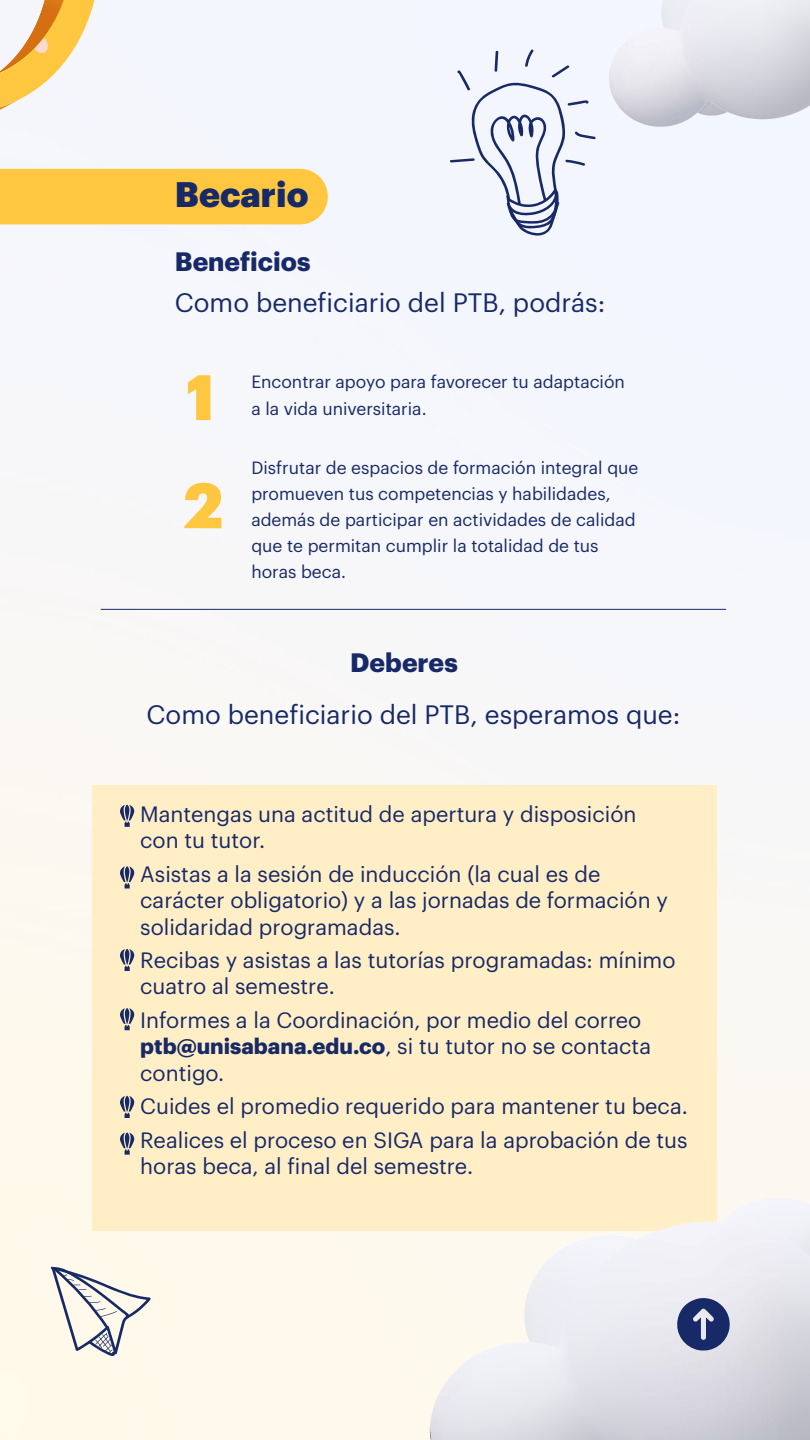
<style>
.page{position:relative;width:810px;height:1440px;background:#fff}
.page>*{position:absolute;margin:0;border:0;box-sizing:border-box;transform-origin:0 0}
.t1{font:900 62.7px/108.1px "Graphik";color:#ffc740}
.t2{font:900 34.8px "Graphik";color:#172967}
.t3{font:26.1px "Graphik";color:#172967}
.t4{font:700 26.1px "Graphik";color:#172967}
.t5{font:21.75px/26.1px "Graphik";color:#172967}
.t6{font:17.4px/26.1px "Graphik";color:#172967}
.s1{font-weight:700}
</style>
<div class="page">
<img style="left:699px;top:112px;width:26px;height:4px">
<img style="left:661px;top:0;width:3px;height:25px">
<svg style="left:615px;top:111px;width:7px;height:3px"></svg>
<svg style="left:699px;top:111px;width:7px;height:3px"></svg>
<img style="left:622px;top:25px;width:77px;height:102px">
<img style="left:725px;top:0;width:78px;height:119px">
<img style="left:609px;top:45px;width:13px;height:66px">
<img style="left:802px;top:0;width:8px;height:110px">
<img style="left:706px;top:99px;width:22px;height:13px">
<img style="left:664px;top:0;width:28px;height:32px">
<svg style="left:449px;top:49px;width:147px;height:187px"></svg>
<div style="left:92px;top:785px;width:624px;height:446px;background:#ffeec6"></div>
<div style="left:0;top:169px;width:328px;height:55px;background:#ffc740"></div>
<hr style="left:101px;top:609px;width:625px;height:1px;background:#172967">
<img style="left:430px;top:1373px;width:24px;height:67px">
<div style="left:722px;top:1222px;width:88px;height:35px;background:#f0f0f6"></div>
<img style="left:530px;top:1240px;width:107px;height:108px">
<svg style="left:0;top:0;width:128px;height:138px"></svg>
<svg style="left:50px;top:1266px;width:101px;height:91px;background:#dbd9d5"></svg>
<svg style="left:120px;top:804px;width:14px;height:23px"></svg>
<svg style="left:120px;top:866px;width:14px;height:22px"></svg>
<svg style="left:120px;top:949px;width:14px;height:22px"></svg>
<svg style="left:120px;top:1008px;width:14px;height:22px"></svg>
<svg style="left:120px;top:1096px;width:14px;height:22px"></svg>
<svg style="left:120px;top:1132px;width:14px;height:23px"></svg>
<svg style="left:675px;top:1298px;width:55px;height:55px;background:#636e97"></svg>
<h2 class="t2" style="left:175px;top:168px;width:135px">Becario</h2>
<p class="t4" style="left:175px;top:241px;width:137px">Beneficios</p>
<p class="t3" style="left:175px;top:283px;width:432px">Como beneficiario del PTB, podrás:</p>
<h1 class="t1" style="left:184px;top:338px;width:41px">1<br>2</h1>
<p class="t6" style="left:251px;top:368px;width:375px">Encontrar apoyo para favorecer tu adaptación a la vida universitaria.</p>
<p class="t6" style="left:251px;top:453px;width:389px">Disfrutar de espacios de formación integral que promueven tus competencias y habilidades, además de participar en actividades de calidad que te permitan cumplir la totalidad de tus horas beca.</p>
<p class="t4" style="left:350px;top:642px;width:109px">Deberes</p>
<p class="t3" style="left:147px;top:695px;width:535px">Como beneficiario del PTB, esperamos que:</p>
<p class="t5" style="left:140px;top:800px;width:498px">Mantengas una actitud de apertura y disposición con tu tutor.</p>
<p class="t5" style="left:140px;top:860px;width:529px">Asistas a la sesión de inducción (la cual es de carácter obligatorio) y a las jornadas de formación y solidaridad programadas.</p>
<p class="t5" style="left:140px;top:946px;width:537px">Recibas y asistas a las tutorías programadas: mínimo cuatro al semestre.</p>
<p class="t5" style="left:140px;top:1006px;width:512px">Informes a la Coordinación, por medio del correo <span class="s1">ptb@unisabana.edu.co</span>, si tu tutor no se contacta contigo.</p>
<p class="t5" style="left:140px;top:1088px;width:549px;line-height:33.9px">Cuides el promedio requerido para mantener tu beca.<br>Realices el proceso en SIGA para la aprobación de tus</p>
<p class="t5" style="left:140px;top:1152px;width:334px">horas beca, al final del semestre.</p>
</div>
